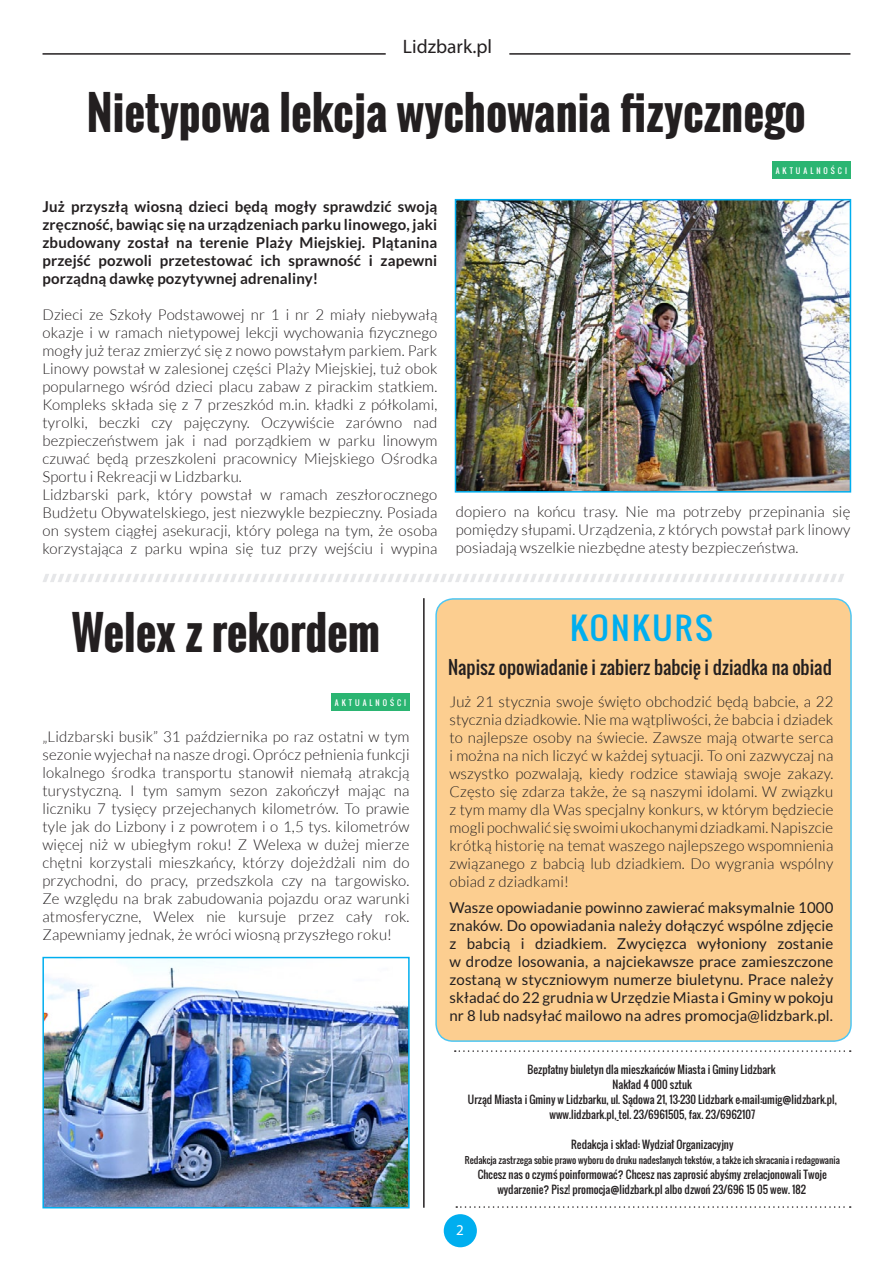
<style>
.page{position:relative;width:893px;height:1263px;background:#fff}
.page>*{position:absolute;margin:0;border:0;box-sizing:border-box;transform-origin:0 0}
.t1{font:700 45px "Oswald";color:#231f20}
.t2{font:29.7px "Oswald";letter-spacing:.07em;color:#00aeef;scale:1.11 1}
.t3{font:19.5px "Myriad Pro";color:#231f20}
.t4{font:18px "Oswald";color:#231f20}
.t5{font:300 15px/18px "Lato";letter-spacing:.01em;color:#231f20;text-align:justify}
.t6{font:15px/18px "Lato";letter-spacing:.01em;color:#231f20;text-align:justify}
.t7{font:700 15px/18px "Lato";letter-spacing:.01em;color:#231f20;text-align:justify}
.t8{font:15px "Myriad Pro";color:#fff}
.t9{font:10.5px/15px "Oswald";color:#231f20;text-align:center}
.t10{font:9px "Oswald";color:#231f20}
.t11{font:7.5px "Oswald";letter-spacing:.4em;color:#fff}
</style>
<div class="page">
<hr style="left:43px;top:53px;width:343px;height:2px;background:#231f20">
<hr style="left:509px;top:53px;width:341px;height:2px;background:#231f20">
<div style="left:436px;top:599px;width:415px;height:442px;background:#fcce90;border-radius:17px"></div>
<div style="left:435px;top:598px;width:417px;height:444px;border:2px solid #00aeef;border-radius:17px"></div>
<div style="left:444px;top:1214px;width:33px;height:33px;background:#00aeef;border-radius:50%"></div>
<svg style="left:455px;top:1050px;width:396px;height:2px"></svg>
<svg style="left:456px;top:1206px;width:395px;height:2px"></svg>
<hr style="left:423px;top:598px;width:2px;height:610px;background:#231f20">
<div style="left:772px;top:161px;width:78px;height:18px;background:#2bb572"></div>
<img style="left:458px;top:202px;width:390px;height:288px">
<div style="left:455px;top:199px;width:396px;height:294px;border:2px solid #00aeef"></div>
<div style="left:331px;top:693px;width:79px;height:18px;background:#2bb572"></div>
<img style="left:45px;top:960px;width:362px;height:245px">
<div style="left:42px;top:957px;width:368px;height:251px;border:2px solid #00aeef"></div>
<svg style="left:43px;top:574px;width:801px;height:8px"></svg>
<h3 class="t3" style="left:403px;top:34px;width:91px">Lidzbark.pl</h3>
<h1 class="t1" style="left:87px;top:79px;width:720px">Nietypowa lekcja wychowania fizycznego</h1>
<p class="t7" style="left:42px;top:197px;width:396px">Już przyszłą wiosną dzieci będą mogły sprawdzić swoją zręczność, bawiąc się na urządzeniach parku linowego, jaki zbudowany został na terenie Plaży Miejskiej. Plątanina przejść pozwoli przetestować ich sprawność i zapewni porządną dawkę pozytywnej adrenaliny!</p>
<p class="t5" style="left:42px;top:305px;width:396px;text-align:left">Dzieci ze Szkoły Podstawowej nr 1 i nr 2 miały niebywałą okazje i w ramach nietypowej lekcji wychowania fizycznego mogły już teraz zmierzyć się z nowo powstałym parkiem. Park Linowy powstał w zalesionej części Plaży Miejskiej, tuż obok popularnego wśród dzieci placu zabaw z pirackim statkiem.<br>Kompleks składa się z 7 przeszkód m.in. kładki z półkolami, tyrolki, beczki czy pajęczyny. Oczywiście zarówno nad bezpieczeństwem jak i nad porządkiem w parku linowym czuwać będą przeszkoleni pracownicy Miejskiego Ośrodka Sportu i Rekreacji w Lidzbarku.<br>Lidzbarski park, który powstał w ramach zeszłorocznego Budżetu Obywatelskiego, jest niezwykle bezpieczny. Posiada on system ciągłej asekuracji, który polega na tym, że osoba korzystająca z parku wpina się tuz przy wejściu i wypina</p>
<p class="t11" style="left:776px;top:165px;width:73px">AKTUALNOŚCI</p>
<p class="t5" style="left:456px;top:503px;width:396px">dopiero na końcu trasy. Nie ma potrzeby przepinania się pomiędzy słupami. Urządzenia, z których powstał park linowy posiadają wszelkie niezbędne atesty bezpieczeństwa.</p>
<h1 class="t1" style="left:72px;top:599px;width:310px">Welex z rekordem</h1>
<h2 class="t2" style="left:570px;top:606px;width:130px">KONKURS</h2>
<p class="t11" style="left:335px;top:697px;width:73px">AKTUALNOŚCI</p>
<p class="t5" style="left:42px;top:728px;width:369px">„Lidzbarski busik” 31 października po raz ostatni w tym sezonie wyjechał na nasze drogi. Oprócz pełnienia funkcji lokalnego środka transportu stanowił niemałą atrakcją turystyczną. I tym samym sezon zakończył mając na liczniku 7 tysięcy przejechanych kilometrów. To prawie tyle jak do Lizbony i z powrotem i o 1,5 tys. kilometrów więcej niż w ubiegłym roku! Z Welexa w dużej mierze chętni korzystali mieszkańcy, którzy dojeżdżali nim do przychodni, do pracy, przedszkola czy na targowisko.<br>Ze względu na brak zabudowania pojazdu oraz warunki atmosferyczne, Welex nie kursuje przez cały rok.<br>Zapewniamy jednak, że wróci wiosną przyszłego roku!</p>
<p class="t4" style="left:448px;top:654px;width:385px">Napisz opowiadanie i zabierz babcię i dziadka na obiad</p>
<p class="t5" style="left:449px;top:692px;width:385px">Już 21 stycznia swoje święto obchodzić będą babcie, a 22 stycznia dziadkowie. Nie ma wątpliwości, że babcia i dziadek to najlepsze osoby na świecie. Zawsze mają otwarte serca i można na nich liczyć w każdej sytuacji. To oni zazwyczaj na wszystko pozwalają, kiedy rodzice stawiają swoje zakazy.<br>Często się zdarza także, że są naszymi idolami. W związku z tym mamy dla Was specjalny konkurs, w którym będziecie mogli pochwalić się swoimi ukochanymi dziadkami. Napiszcie krótką historię na temat waszego najlepszego wspomnienia związanego z babcią lub dziadkiem. Do wygrania wspólny obiad z dziadkami!</p>
<p class="t6" style="left:449px;top:899px;width:386px">Wasze opowiadanie powinno zawierać maksymalnie 1000 znaków. Do opowiadania należy dołączyć wspólne zdjęcie z babcią i dziadkiem. Zwycięzca wyłoniony zostanie w drodze losowania, a najciekawsze prace zamieszczone zostaną w styczniowym numerze biuletynu. Prace należy składać do 22 grudnia w Urzędzie Miasta i Gminy w pokoju nr 8 lub nadsyłać mailowo na adres promocja@lidzbark.pl.</p>
<p class="t9" style="left:468px;top:1062px;width:370px">Bezpłatny biuletyn dla mieszkańców Miasta i Gminy Lidzbark<br>Nakład 4 000 sztuk<br>Urząd Miasta i Gminy w Lidzbarku, ul. Sądowa 21, 13-230 Lidzbark e-mail:umig@lidzbark.pl, www.lidzbark.pl, tel. 23/6961505, fax. 23/6962107</p>
<p class="t9" style="left:571px;top:1137px;width:164px">Redakcja i skład: Wydział Organizacyjny</p>
<p class="t10" style="left:465px;top:1153px;width:377px">Redakcja zastrzega sobie prawo wyboru do druku nadesłanych tekstów, a także ich skracania i redagowania</p>
<p class="t9" style="left:478px;top:1167px;width:351px">Chcesz nas o czymś poinformować? Chcesz nas zaprosić abyśmy zrelacjonowali Twoje wydarzenie? Pisz! promocja@lidzbark.pl albo dzwoń 23/696 15 05 wew. 182</p>
<p class="t8" style="left:456px;top:1221px;width:9px">2</p>
</div>
